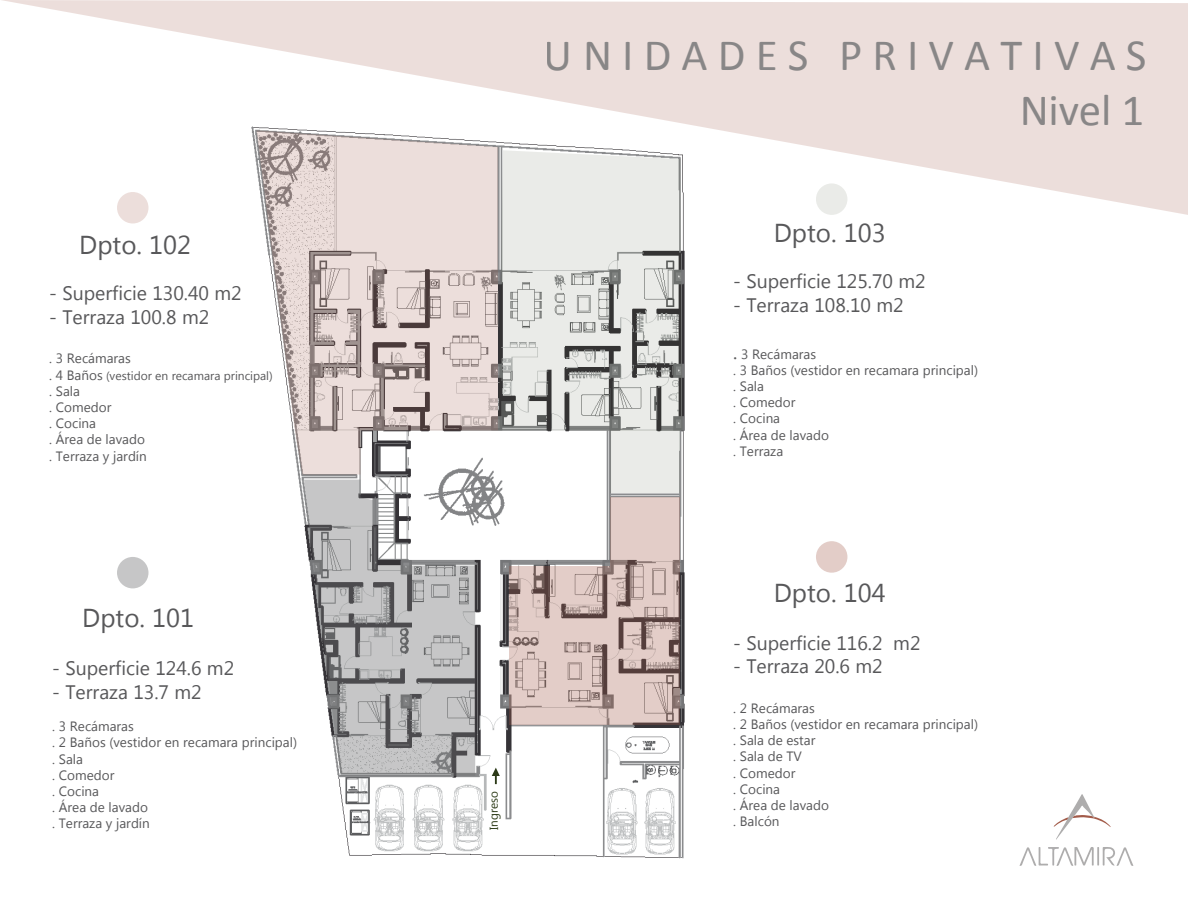
<style>
.page{position:relative;width:1188px;height:918px;background:#fff}
.page>*{position:absolute;margin:0;border:0;box-sizing:border-box;transform-origin:0 0}
.t1{font:45px/54.9px "Calibri";color:#707172;text-align:right}
.t2{font:25.95px "Microsoft Tai Le";color:#58585a}
.t3{font:19.5px "Microsoft Tai Le";color:#58585a}
.t4{font:13.5px/16.2px "Microsoft Tai Le";color:#58585a}
.t5{font:12px "Microsoft Tai Le";color:#58585a}
.t6{font:11.7px "Microsoft Tai Le";color:#2c3a17}
.s1{font-size:13.5px}
.s2{font-size:19.5px}
</style>
<div class="page">
<img style="left:117px;top:215px;width:731px;height:644px">
<svg style="left:2px;top:0;width:1186px;height:215px;fill:#ecdedb"></svg>
<svg style="left:492px;top:768px;width:8px;height:16px"></svg>
<svg style="left:257px;top:130px;width:241px;height:300px;background:#d9cdcb"></svg>
<svg style="left:498px;top:150px;width:184px;height:280px;background:#d1d2cf"></svg>
<div style="left:117px;top:192px;width:31px;height:32px;background:#ecdedb;border-radius:50%"></div>
<div style="left:816px;top:183px;width:31px;height:32px;background:#eaebe8;border-radius:50%"></div>
<div style="left:117px;top:557px;width:31px;height:31px;background:#c6c6c7;border-radius:50%"></div>
<div style="left:816px;top:541px;width:31px;height:32px;background:#e3cdc8;border-radius:50%"></div>
<svg style="left:295px;top:430px;width:180px;height:346px"></svg>
<div style="left:610px;top:430px;width:70px;height:63px;background:#eaebe8"></div>
<div style="left:610px;top:498px;width:70px;height:68px;background:#e3cdc8"></div>
<svg style="left:509px;top:566px;width:171px;height:158px;background:#cab5b0"></svg>
<svg style="left:1019px;top:847px;width:114px;height:19px"></svg>
<svg style="left:1054px;top:794px;width:57px;height:46px"></svg>
<h2 class="t2" style="left:79px;top:230px;width:113px">Dpto. 102</h2>
<h3 class="t3" style="left:49px;top:282px;width:194px">- Superficie 130.40 m2</h3>
<h3 class="t3" style="left:49px;top:306px;width:162px">- Terraza 100.8 m2</h3>
<p class="t4" style="left:49px;top:351px;width:83px">. 3 Recámaras</p>
<p class="t5" style="left:49px;top:368px;width:225px"><span class="s1">. 4 Baños</span> (vestidor en recamara principal)</p>
<p class="t4" style="left:49px;top:384px;width:99px">. Sala<br>. Comedor<br>. Cocina<br>. Área de lavado . Terraza y jardín</p>
<h2 class="t2" style="left:82px;top:603px;width:113px">Dpto. 101</h2>
<h3 class="t3" style="left:52px;top:657px;width:183px">- Superficie 124.6 m2</h3>
<h3 class="t3" style="left:52px;top:681px;width:151px">- Terraza 13.7 m2</h3>
<p class="t4" style="left:52px;top:719px;width:246px">. 3 Recámaras<br>. 2 Baños (vestidor en recamara principal) . Sala<br>. Comedor<br>. Cocina<br>. Área de lavado<br>. Terraza y jardín</p>
<h1 class="t1" style="left:544px;top:28px;width:604px">U N I D A D E S P R I V A T I V A S<br>Nivel 1</h1>
<h2 class="t2" style="left:774px;top:218px;width:113px">Dpto. 103</h2>
<h3 class="t3" style="left:733px;top:270px;width:194px">- Superficie 125.70 m2</h3>
<h3 class="t3" style="left:733px;top:294px;width:172px">- Terraza 108.10 m2</h3>
<p class="t4" style="left:733px;top:347px;width:246px"><span class="s2">.</span> 3 Recámaras<br>. 3 Baños (vestidor en recamara principal) . Sala<br>. Comedor<br>. Cocina<br>. Área de lavado<br>. Terraza</p>
<p class="t6" style="left:487px;top:830px;width:40px;rotate:-91deg">Ingreso</p>
<h2 class="t2" style="left:774px;top:578px;width:113px">Dpto. 104</h2>
<h3 class="t3" style="left:733px;top:632px;width:189px">- Superficie 116.2 m2</h3>
<h3 class="t3" style="left:733px;top:655px;width:151px">- Terraza 20.6 m2</h3>
<p class="t4" style="left:733px;top:701px;width:246px">. 2 Recámaras<br>. 2 Baños (vestidor en recamara principal) . Sala de estar<br>. Sala de TV<br>. Comedor<br>. Cocina<br>. Área de lavado<br>. Balcón</p>
</div>
